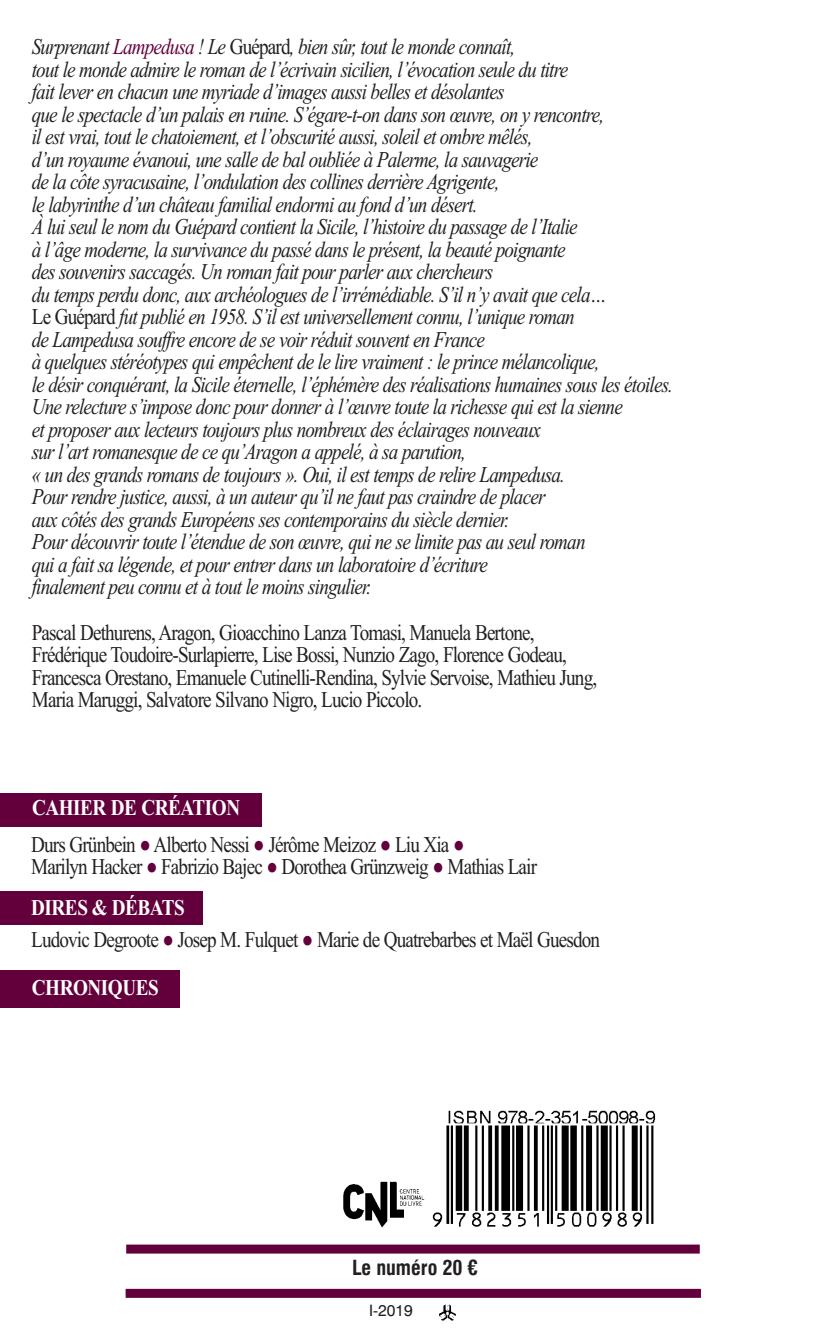
<style>
.page{position:relative;width:830px;height:1340px;background:#fff}
.page>*{position:absolute;margin:0;border:0;box-sizing:border-box;transform-origin:0 0}
.t1{font:italic 22.5px/22.5px "Times New Roman";letter-spacing:-.045em;color:#231f20;scale:.85 1}
.t2{font:22.5px/22.5px "Times New Roman";letter-spacing:-.045em;color:#231f20;scale:.85 1}
.t3{font:700 22.5px "Times New Roman";letter-spacing:-.025em;color:#fff;scale:.85 1}
.t4{font:700 condensed 20.25px "Swiss 721 BT";color:#231f20}
.t5{font:15.75px "Swiss 721 BT";color:#231f20}
.s1{color:#63003c}
.s2{font-style:normal}
</style>
<div class="page">
<div style="left:126px;top:1244px;width:573px;height:9px;background:#63003c"></div>
<div style="left:125px;top:1288px;width:575px;height:9px;background:#63003c"></div>
<img style="left:439px;top:1304px;width:17px;height:17px">
<div style="left:0;top:970px;width:180px;height:37px;background:#63003c"></div>
<img style="left:343px;top:1181px;width:82px;height:46px">
<div style="left:0;top:793px;width:261px;height:33px;background:#63003c"></div>
<div style="left:0;top:891px;width:202px;height:33px;background:#63003c"></div>
<img style="left:432px;top:1110px;width:224px;height:117px">
<p class="t1" style="left:32px;top:38px;width:755px">Surprenant <span class="s1">Lampedusa</span> ! Le <span class="s2">Guépard</span>, bien sûr, tout le monde connaît,<br>tout le monde admire le roman de l’écrivain sicilien, l’évocation seule du titre<br>fait lever en chacun une myriade d’images aussi belles et désolantes<br>que le spectacle d’un palais en ruine. S’égare-t-on dans son œuvre, on y rencontre,<br>il est vrai, tout le chatoiement, et l’obscurité aussi, soleil et ombre mêlés,<br>d’un royaume évanoui, une salle de bal oubliée à Palerme, la sauvagerie<br>de la côte syracusaine, l’ondulation des collines derrière Agrigente,<br>le labyrinthe d’un château familial endormi au fond d’un désert.<br>À lui seul le nom du Guépard contient la Sicile, l’histoire du passage de l’Italie<br>à l’âge moderne, la survivance du passé dans le présent, la beauté poignante<br>des souvenirs saccagés. Un roman fait pour parler aux chercheurs<br>du temps perdu donc, aux archéologues de l’irrémédiable. S’il n’y avait que cela…<br><span class="s2">Le Guépard</span> fut publié en 1958. S’il est universellement connu, l’unique roman<br>de Lampedusa souffre encore de se voir réduit souvent en France<br>à quelques stéréotypes qui empêchent de le lire vraiment : le prince mélancolique,<br>le désir conquérant, la Sicile éternelle, l’éphémère des réalisations humaines sous les étoiles.<br>Une relecture s’impose donc pour donner à l’œuvre toute la richesse qui est la sienne<br>et proposer aux lecteurs toujours plus nombreux des éclairages nouveaux<br>sur l’art romanesque de ce qu’Aragon a appelé, à sa parution,<br>« un des grands romans de toujours ». Oui, il est temps de relire Lampedusa.<br>Pour rendre justice, aussi, à un auteur qu’il ne faut pas craindre de placer<br>aux côtés des grands Européens ses contemporains du siècle dernier.<br>Pour découvrir toute l’étendue de son œuvre, qui ne se limite pas au seul roman<br>qui a fait sa légende, et pour entrer dans un laboratoire d’écriture<br>finalement peu connu et à tout le moins singulier.</p>
<p class="t2" style="left:32px;top:623px;width:666px">Pascal Dethurens, Aragon, Gioacchino Lanza Tomasi, Manuela Bertone, Frédérique Toudoire-Surlapierre, Lise Bossi, Nunzio Zago, Florence Godeau, Francesca Orestano, Emanuele Cutinelli-Rendina, Sylvie Servoise, Mathieu Jung, Maria Maruggi, Salvatore Silvano Nigro, Lucio Piccolo.</p>
<p class="t3" style="left:32px;top:794px;width:246px">CAHIER DE CRÉATION</p>
<p class="t2" style="left:31px;top:835px;width:596px">Durs Grünbein <span class="s1">●</span> Alberto Nessi <span class="s1">●</span> Jérôme Meizoz <span class="s1">●</span> Liu Xia <span class="s1">●<br></span>Marilyn Hacker <span class="s1">●</span> Fabrizio Bajec <span class="s1">●</span> Dorothea Grünzweig <span class="s1">●</span> Mathias Lair</p>
<p class="t3" style="left:31px;top:893px;width:182px">DIRES &amp; DÉBATS</p>
<p class="t2" style="left:31px;top:930px;width:670px">Ludovic Degroote <span class="s1">●</span> Josep M. Fulquet <span class="s1">●</span> Marie de Quatrebarbes et Maël Guesdon</p>
<p class="t3" style="left:32px;top:973px;width:151px">CHRONIQUES</p>
<p class="t4" style="left:352px;top:1260px;width:127px">Le numéro 20 €</p>
<p class="t5" style="left:369px;top:1305px;width:45px">I-2019</p>
</div>
